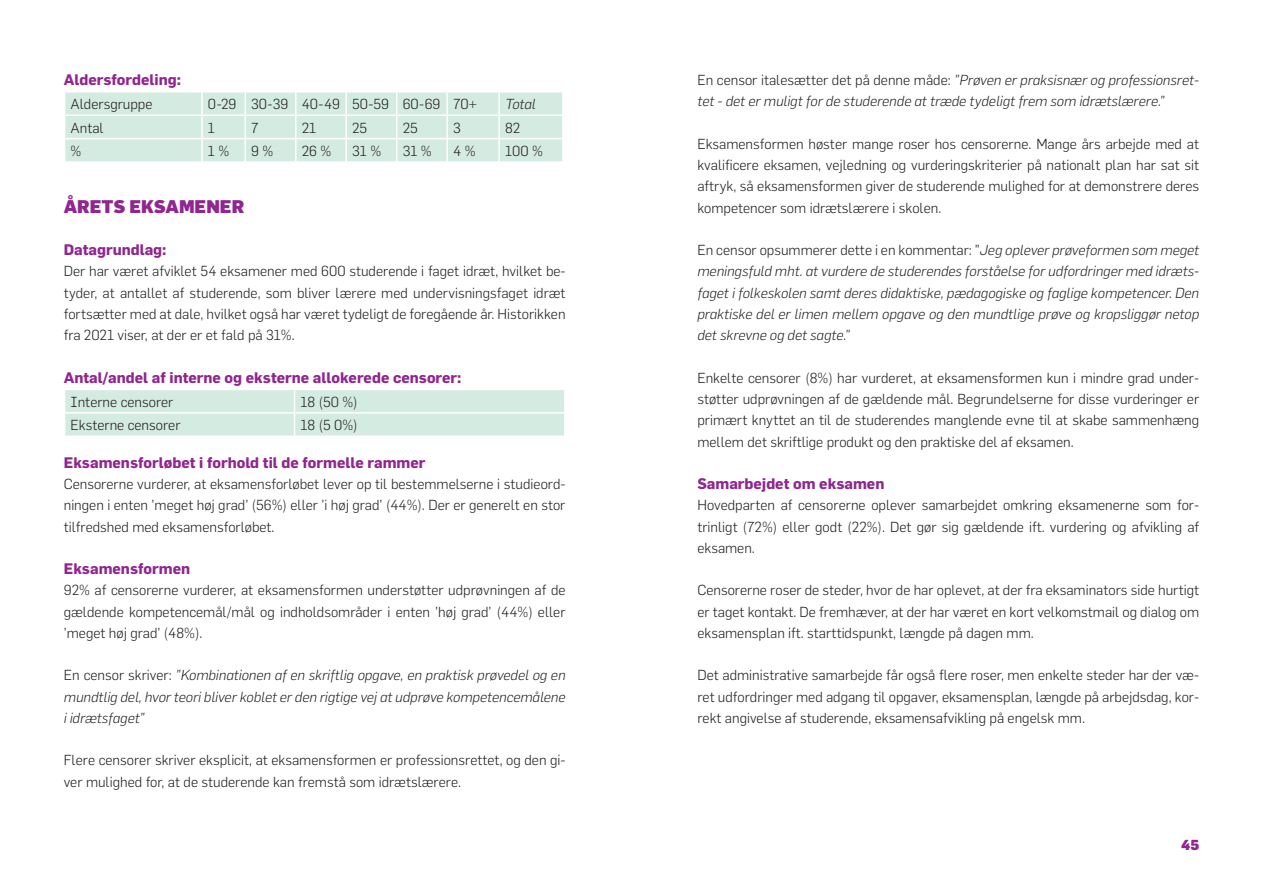
<style>
.page{position:relative;width:1263px;height:893px;background:#fff}
.page>*{position:absolute;margin:0;border:0;box-sizing:border-box;transform-origin:0 0}
.MR_2{font:900 18px "Flama";color:#90268f}
.MR_3{font:700 15px "Flama";color:#90268f}
.Brød{font:300 14.25px/21.3px "Flama";color:#231f20;text-align:justify}
.Brød-2{font:italic 300 14.25px/21.3px "Flama";color:#231f20;text-align:justify}
.Brødtekst1{font:300 14.25px "Flama";color:#231f20}
.Brødtekst1-2{font:italic 300 14.25px "Flama";color:#231f20}
.t1{font:900 14.25px "Flama";color:#90268f}
.s1{font-style:normal}
</style>
<div class="page">
<svg style="left:65px;top:92px;width:498px;height:69px"></svg>
<hr style="left:447px;top:138px;width:52px;height:1px;background:#fff">
<hr style="left:446px;top:139px;width:2px;height:22px;background:#fff">
<hr style="left:499px;top:138px;width:65px;height:1px;background:#fff">
<hr style="left:498px;top:139px;width:2px;height:22px;background:#fff">
<hr style="left:562px;top:139px;width:2px;height:22px;background:#fff">
<svg style="left:65px;top:390px;width:499px;height:45px"></svg>
<p class="MR_3" style="left:64px;top:70px;width:119px">Aldersfordeling:</p>
<p class="Brødtekst1" style="left:71px;top:96px;width:83px">Aldersgruppe</p>
<p class="Brødtekst1" style="left:208px;top:96px;width:30px">0-29</p>
<p class="Brødtekst1" style="left:251px;top:96px;width:39px">30-39</p>
<p class="Brødtekst1" style="left:302px;top:96px;width:40px">40-49</p>
<p class="Brødtekst1" style="left:352px;top:96px;width:38px">50-59</p>
<p class="Brødtekst1" style="left:403px;top:96px;width:39px">60-69</p>
<p class="Brødtekst1" style="left:453px;top:96px;width:25px">70+</p>
<p class="Brødtekst1-2" style="left:505px;top:96px;width:32px">Total</p>
<p class="Brødtekst1" style="left:71px;top:119px;width:35px">Antal</p>
<p class="Brødtekst1" style="left:208px;top:119px;width:9px">1</p>
<p class="Brødtekst1" style="left:251px;top:119px;width:9px">7</p>
<p class="Brødtekst1" style="left:302px;top:119px;width:16px">21</p>
<p class="Brødtekst1" style="left:352px;top:119px;width:17px">25</p>
<p class="Brødtekst1" style="left:403px;top:119px;width:17px">25</p>
<p class="Brødtekst1" style="left:453px;top:119px;width:9px">3</p>
<p class="Brødtekst1" style="left:505px;top:119px;width:17px">82</p>
<p class="Brødtekst1" style="left:71px;top:143px;width:12px">%</p>
<p class="Brødtekst1" style="left:208px;top:143px;width:23px">1 %</p>
<p class="Brødtekst1" style="left:251px;top:143px;width:24px">9 %</p>
<p class="Brødtekst1" style="left:302px;top:143px;width:31px">26 %</p>
<p class="Brødtekst1" style="left:352px;top:143px;width:30px">31 %</p>
<p class="Brødtekst1" style="left:403px;top:143px;width:30px">31 %</p>
<p class="Brødtekst1" style="left:453px;top:143px;width:24px">4 %</p>
<p class="Brødtekst1" style="left:505px;top:143px;width:39px">100 %</p>
<p class="MR_2" style="left:64px;top:195px;width:182px">ÅRETS EKSAMENER</p>
<p class="MR_3" style="left:64px;top:241px;width:104px">Datagrundlag:</p>
<p class="Brød" style="left:64px;top:260px;width:503px">Der har været afviklet 54 eksamener med 600 studerende i faget idræt, hvilket be&shy;tyder, at antallet af studerende, som bliver lærere med undervisningsfaget idræt fortsætter med at dale, hvilket også har været tydeligt de foregående år. Historikken fra 2021 viser, at der er et fald på 31%.</p>
<p class="MR_3" style="left:64px;top:368px;width:399px">Antal/andel af interne og eksterne allokerede censorer:</p>
<p class="Brødtekst1" style="left:71px;top:393px;width:104px">Interne censorer</p>
<p class="Brødtekst1" style="left:300px;top:393px;width:59px">18 (50 %)</p>
<p class="Brødtekst1" style="left:71px;top:417px;width:112px">Eksterne censorer</p>
<p class="Brødtekst1" style="left:300px;top:417px;width:59px">18 (5 0%)</p>
<p class="MR_3" style="left:64px;top:453px;width:363px">Eksamensforløbet i forhold til de formelle rammer</p>
<p class="Brød" style="left:64px;top:473px;width:503px">Censorerne vurderer, at eksamensforløbet lever op til bestemmelserne i studieord&shy;ningen i enten ’meget høj grad’ (56%) eller ’i høj grad’ (44%). Der er generelt en stor tilfredshed med eksamensforløbet.</p>
<p class="MR_3" style="left:64px;top:559px;width:128px">Eksamensformen</p>
<p class="Brød" style="left:64px;top:579px;width:503px">92% af censorerne vurderer, at eksamensformen understøtter udprøvningen af de gældende kompetencemål/mål og indholdsområder i enten ’høj grad’ (44%) eller ’meget høj grad’ (48%).</p>
<p class="Brød-2" style="left:64px;top:664px;width:503px"><span class="s1">En censor skriver:</span> ”Kombinationen af en skriftlig opgave, en praktisk prøvedel og en mundtlig del, hvor teori bliver koblet er den rigtige vej at udprøve kompetencemålene i idrætsfaget”</p>
<p class="Brød" style="left:64px;top:749px;width:503px">Flere censorer skriver eksplicit, at eksamensformen er professionsrettet, og den gi&shy;ver mulighed for, at de studerende kan fremstå som idrætslærere.</p>
<p class="Brød-2" style="left:697px;top:69px;width:503px"><span class="s1">En censor italesætter det på denne måde:</span> ”Prøven er praksisnær og professionsret&shy;tet - det er muligt for de studerende at træde tydeligt frem som idrætslærere.”</p>
<p class="Brød" style="left:697px;top:133px;width:503px">Eksamensformen høster mange roser hos censorerne. Mange års arbejde med at kvalificere eksamen, vejledning og vurderingskriterier på nationalt plan har sat sit aftryk, så eksamensformen giver de studerende mulighed for at demonstrere deres kompetencer som idrætslærere i skolen.</p>
<p class="Brød-2" style="left:697px;top:239px;width:503px"><span class="s1">En censor opsummerer dette i en kommentar: ”</span>Jeg oplever prøveformen som meget meningsfuld mht. at vurdere de studerendes forståelse for udfordringer med idræts&shy;faget i folkeskolen samt deres didaktiske, pædagogiske og faglige kompetencer. Den praktiske del er limen mellem opgave og den mundtlige prøve og kropsliggør netop det skrevne og det sagte.”</p>
<p class="Brød" style="left:697px;top:367px;width:503px">Enkelte censorer (8%) har vurderet, at eksamensformen kun i mindre grad under&shy;støtter udprøvningen af de gældende mål. Begrundelserne for disse vurderinger er primært knyttet an til de studerendes manglende evne til at skabe sammenhæng mellem det skriftlige produkt og den praktiske del af eksamen.</p>
<p class="MR_3" style="left:697px;top:474px;width:188px">Samarbejdet om eksamen</p>
<p class="Brød" style="left:697px;top:494px;width:503px">Hovedparten af censorerne oplever samarbejdet omkring eksamenerne som for&shy;trinligt (72%) eller godt (22%). Det gør sig gældende ift. vurdering og afvikling af eksamen.</p>
<p class="Brød" style="left:697px;top:579px;width:503px">Censorerne roser de steder, hvor de har oplevet, at der fra eksaminators side hurtigt er taget kontakt. De fremhæver, at der har været en kort velkomstmail og dialog om eksamensplan ift. starttidspunkt, længde på dagen mm.</p>
<p class="Brød" style="left:697px;top:664px;width:503px">Det administrative samarbejde får også flere roser, men enkelte steder har der væ&shy;ret udfordringer med adgang til opgaver, eksamensplan, længde på arbejdsdag, kor&shy;rekt angivelse af studerende, eksamensafvikling på engelsk mm.</p>
<p class="t1" style="left:1181px;top:836px;width:19px">45</p>
</div>
